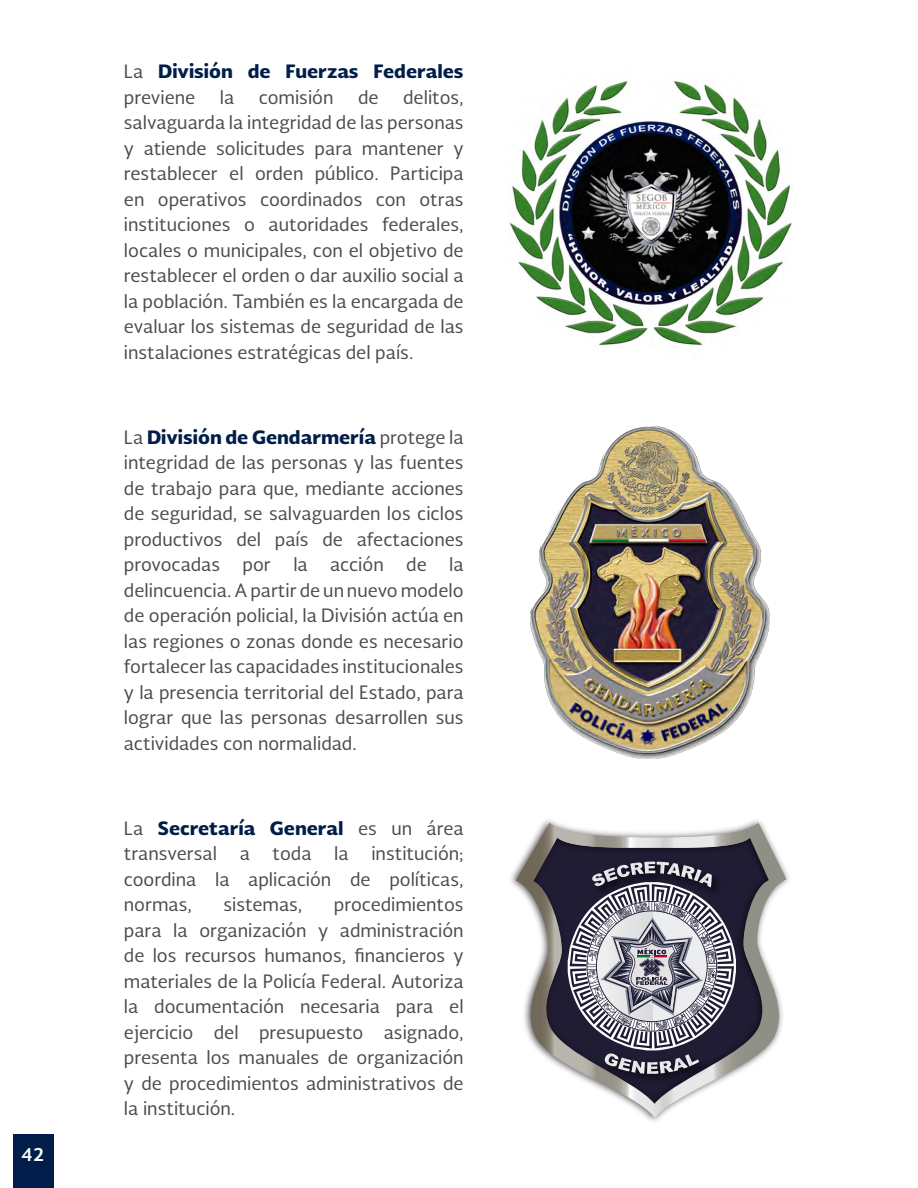
<style>
.page{position:relative;width:918px;height:1188px;background:#fff}
.page>*{position:absolute;margin:0;border:0;box-sizing:border-box;transform-origin:0 0}
.t1{font:18px/25.5px "Soberana Sans";color:#4b4c4d;text-align:justify}
.t2{font:900 18px/25.5px "Soberana Sans";color:#001e49}
.t3{font:700 18px "Soberana Sans";color:#fff}
.s1{font-weight:400;color:#4b4c4d}
.s2{font-weight:900;color:#001e49}
</style>
<div class="page">
<div style="left:13px;top:1134px;width:40px;height:54px;background:#001e49"></div>
<img style="left:509px;top:81px;width:284px;height:265px">
<img style="left:531px;top:427px;width:239px;height:331px">
<svg style="left:516px;top:823px;width:273px;height:295px"></svg>
<img style="left:587px;top:857px;width:139px;height:5px">
<img style="left:600px;top:1074px;width:113px;height:14px">
<svg style="left:568px;top:862px;width:168px;height:212px;background:#7b7a87"></svg>
<p class="t3" style="left:21px;top:1142px;width:25px">42</p>
<p class="t2" style="left:124px;top:58px;width:341px"><span class="s1">La</span> División de Fuerzas Federales <span class="s1">previene</span></p>
<p class="t1" style="left:220px;top:84px;width:16px">la</p>
<p class="t1" style="left:259px;top:84px;width:76px">comisión</p>
<p class="t1" style="left:358px;top:84px;width:22px">de</p>
<p class="t1" style="left:124px;top:84px;width:341px;text-indent:279px">delitos, salvaguarda la integridad de las personas y atiende solicitudes para mantener y restablecer el orden público. Participa en operativos coordinados con otras instituciones o autoridades federales, locales o municipales, con el objetivo de restablecer el orden o dar auxilio social a la población. También es la encargada de evaluar los sistemas de seguridad de las instalaciones estratégicas del país.</p>
<p class="t1" style="left:124px;top:424px;width:341px">La <span class="s2">División de Gendarmería</span> protege la integridad de las personas y las fuentes de trabajo para que, mediante acciones de seguridad, se salvaguarden los ciclos productivos del país de afectaciones provocadas por la acción de la delincuencia. A partir de un nuevo modelo de operación policial, la División actúa en las regiones o zonas donde es necesario fortalecer las capacidades institucionales y la presencia territorial del Estado, para lograr que las personas desarrollen sus actividades con normalidad.</p>
<p class="t1" style="left:124px;top:815px;width:341px">La <span class="s2">Secretaría General</span> es un área transversal</p>
<p class="t1" style="left:124px;top:840px;width:341px;text-indent:247px">institución; coordina la aplicación de políticas, normas,</p>
<p class="t1" style="left:240px;top:840px;width:12px">a</p>
<p class="t1" style="left:273px;top:840px;width:40px">toda</p>
<p class="t1" style="left:334px;top:840px;width:16px">la</p>
<p class="t1" style="left:124px;top:891px;width:341px;text-indent:210px">procedimientos para la organización y administración de los recursos humanos, financieros y materiales de la Policía Federal. Autoriza la documentación necesaria para el ejercicio del presupuesto asignado, presenta los manuales de organización y de procedimientos administrativos de la institución.</p>
<p class="t1" style="left:223px;top:891px;width:81px">sistemas,</p>
</div>
